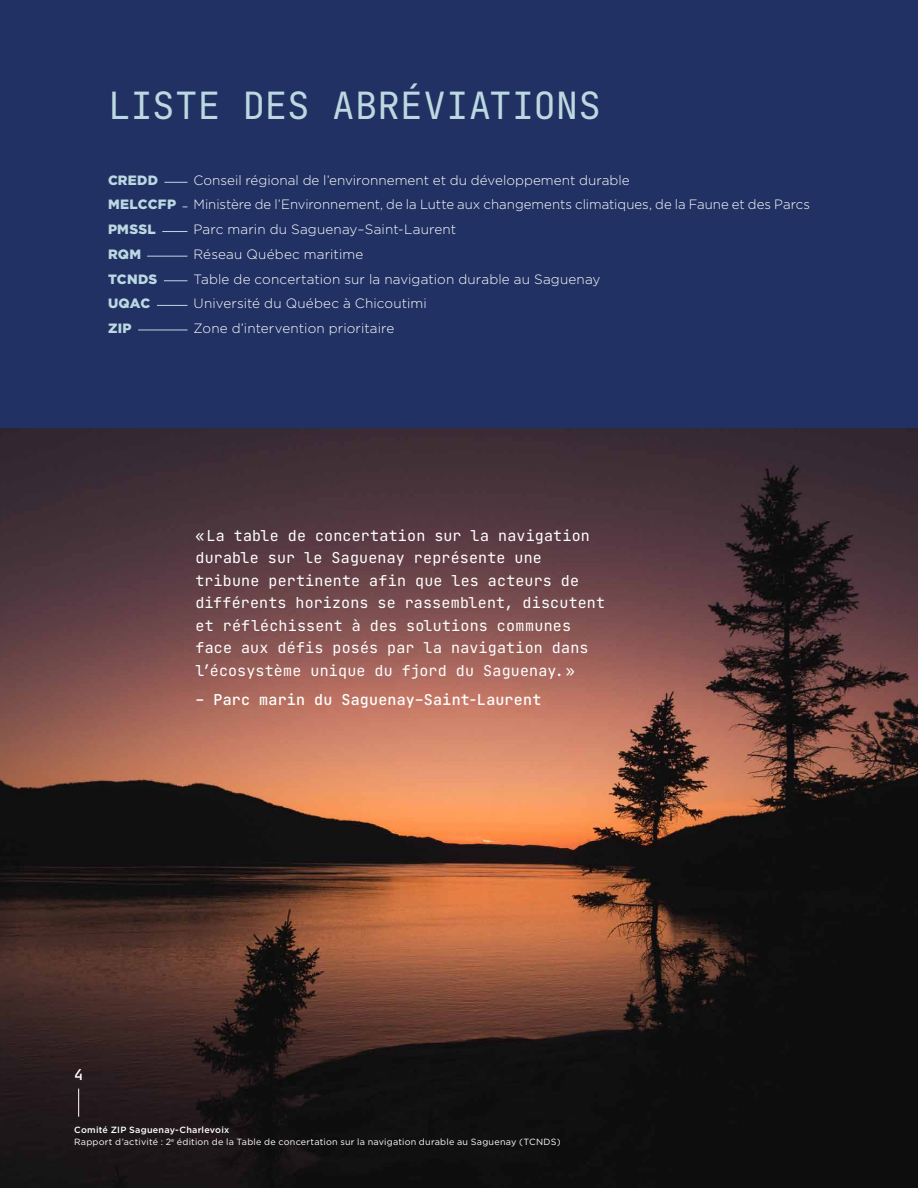
<style>
.page{position:relative;width:918px;height:1188px;background:#fff}
.page>*{position:absolute;margin:0;border:0;box-sizing:border-box;transform-origin:0 0}
.t1{font:37.5px "Jet Brains Mono";color:#bcd8e1}
.t2{font:15px/22.5px "Jet Brains Mono";letter-spacing:.015em;color:#fff}
.t3{font:500 15px "Jet Brains Mono";letter-spacing:.015em;color:#fff}
.t4{font:300 13.5px "Gotham";letter-spacing:.005em;color:#fff}
.t5{font:900 13.5px "Gotham";letter-spacing:.02em;color:#bcd8e1}
.t6{font:9px/12px "Gotham";letter-spacing:.025em;color:#fff}
.s1{font-weight:500}
</style>
<div class="page">
<img style="left:0;top:428px;width:918px;height:760px">
<div style="left:0;top:0;width:918px;height:428px;background:#213163"></div>
<svg style="left:164px;top:182px;width:23px;height:1px"></svg>
<hr style="left:147px;top:256px;width:40px;height:1px;background:#bcd8e1">
<svg style="left:164px;top:280px;width:23px;height:1px"></svg>
<hr style="left:157px;top:305px;width:30px;height:1px;background:#bcd8e1">
<hr style="left:138px;top:330px;width:50px;height:1px;background:#bcd8e1">
<svg style="left:162px;top:231px;width:25px;height:1px"></svg>
<svg style="left:78px;top:1089px;width:1px;height:28px"></svg>
<h1 class="t1" style="left:108px;top:81px;width:494px">LISTE DES ABRÉVIATIONS</h1>
<p class="t5" style="left:108px;top:171px;width:52px">CREDD</p>
<p class="t4" style="left:194px;top:171px;width:438px">Conseil régional de l’environnement et du développement durable</p>
<p class="t5" style="left:108px;top:195px;width:70px">MELCCFP</p>
<p class="t4" style="left:194px;top:196px;width:618px">Ministère de l’Environnement, de la Lutte aux changements climatiques, de la Faune et des Parcs</p>
<p class="t5" style="left:108px;top:220px;width:49px">PMSSL</p>
<p class="t4" style="left:193px;top:221px;width:264px">Parc marin du Saguenay–Saint-Laurent</p>
<p class="t5" style="left:108px;top:245px;width:35px">RQM</p>
<p class="t4" style="left:194px;top:246px;width:171px">Réseau Québec maritime</p>
<p class="t5" style="left:108px;top:270px;width:51px">TCNDS</p>
<p class="t4" style="left:194px;top:270px;width:409px">Table de concertation sur la navigation durable au Saguenay</p>
<p class="t5" style="left:108px;top:294px;width:44px">UQAC</p>
<p class="t4" style="left:194px;top:295px;width:235px">Université du Québec à Chicoutimi</p>
<p class="t5" style="left:108px;top:319px;width:25px">ZIP</p>
<p class="t4" style="left:194px;top:320px;width:202px">Zone d’intervention prioritaire</p>
<p class="t2" style="left:195px;top:524px;width:411px">«La table de concertation sur la navigation durable sur le Saguenay représente une tribune pertinente afin que les acteurs de différents horizons se rassemblent, discutent et réfléchissent à des solutions communes face aux défis posés par la navigation dans l’écosystème unique du fjord du Saguenay.»</p>
<p class="t3" style="left:195px;top:690px;width:347px">– Parc marin du Saguenay–Saint-Laurent</p>
<p class="t3" style="left:74px;top:1065px;width:10px">4</p>
<p class="t6" style="left:74px;top:1123px;width:488px"><span class="s1">Comité ZIP Saguenay-Charlevoix<br></span>Rapport d’activité : 2<sup>e</sup> édition de la Table de concertation sur la navigation durable au Saguenay (TCNDS)</p>
</div>
